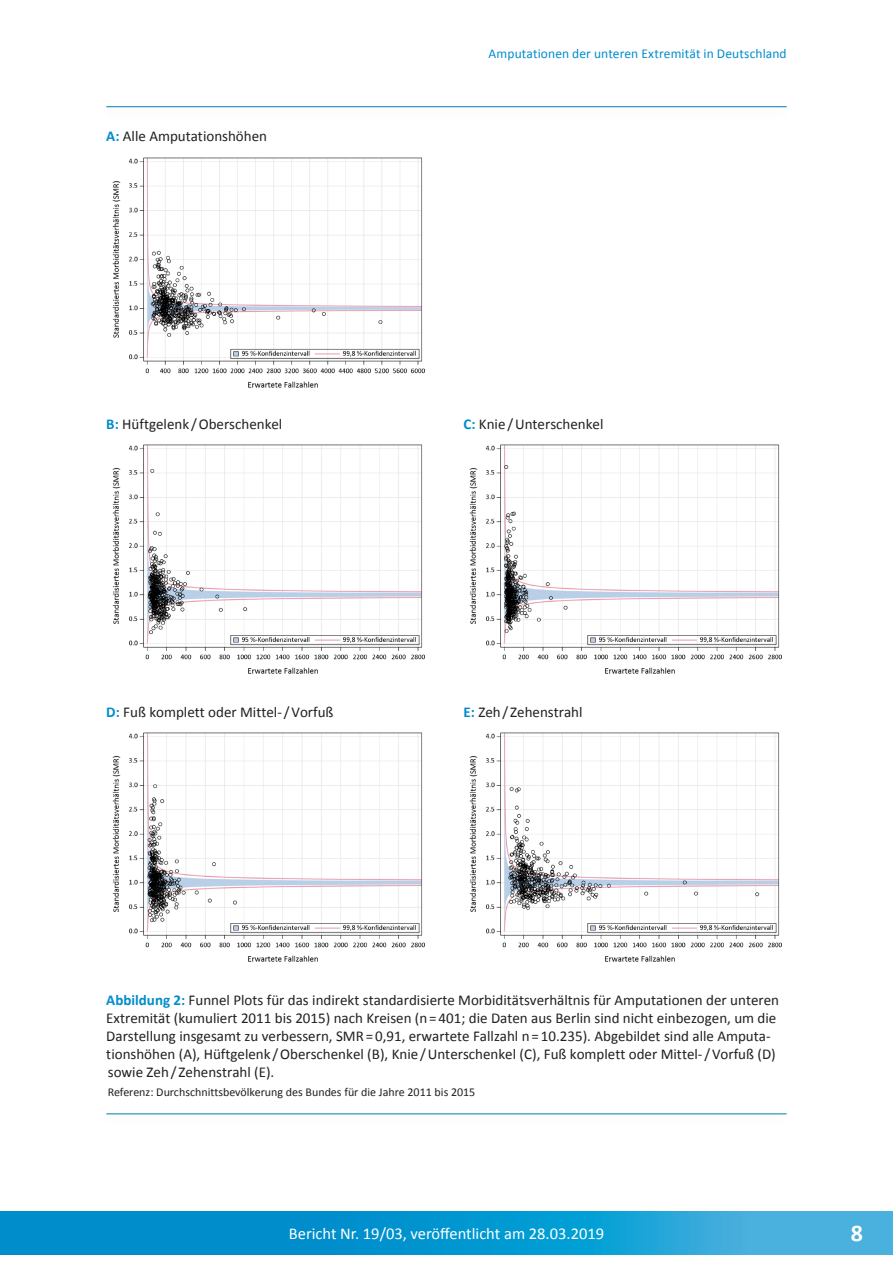
<style>
.page{position:relative;width:893px;height:1263px;background:#fff}
.page>*{position:absolute;margin:0;border:0;box-sizing:border-box;transform-origin:0 0}
.t1{font:700 24px "Calibri";color:#fff}
.t2{font:16.5px "Calibri";color:#fff}
.Abbildungsunterschri{font:15px/18px "Calibri";color:#231f20}
.t3{font:13.5px "Calibri";letter-spacing:.005em;color:#008dcb}
.Zusatztext_Schrift_8{font:12px "Calibri";color:#231f20}
.s1{font-weight:700;color:#008dcb}
</style>
<div class="page">
<div style="left:98px;top:1109px;width:696px;height:18px;background:#231f20;opacity:.2"></div>
<hr style="left:106px;top:1113px;width:681px;height:1px;background:#007cb2">
<img style="left:469px;top:732px;width:313px;height:230px">
<img style="left:112px;top:732px;width:313px;height:230px">
<img style="left:469px;top:444px;width:313px;height:230px">
<img style="left:112px;top:444px;width:313px;height:230px">
<img style="left:112px;top:157px;width:313px;height:231px">
<div style="left:98px;top:102px;width:696px;height:18px;background:#231f20;opacity:.2"></div>
<hr style="left:106px;top:106px;width:681px;height:1px;background:#007cb2">
<svg style="left:0;top:1212px;width:893px;height:42px;background:#129ad2"></svg>
<p class="Abbildungsunterschri" style="left:106px;top:127px;width:162px"><span class="s1">A:</span> Alle Amputationshöhen</p>
<p class="Abbildungsunterschri" style="left:106px;top:415px;width:178px"><span class="s1">B:</span> Hüftgelenk / Oberschenkel</p>
<p class="t3" style="left:489px;top:45px;width:299px">Amputationen der unteren Extremität in Deutschland</p>
<p class="Abbildungsunterschri" style="left:463px;top:415px;width:141px"><span class="s1">C:</span> Knie / Unterschenkel</p>
<p class="Abbildungsunterschri" style="left:106px;top:703px;width:229px"><span class="s1">D:</span> Fuß komplett oder Mittel- / Vorfuß</p>
<p class="Abbildungsunterschri" style="left:463px;top:703px;width:121px"><span class="s1">E:</span> Zeh / Zehenstrahl</p>
<p class="Abbildungsunterschri" style="left:106px;top:991px;width:674px"><span class="s1">Abbildung 2:</span> Funnel Plots für das indirekt standardisierte Morbiditätsverhältnis für Amputationen der unteren Extremität (kumuliert 2011 bis 2015) nach Kreisen (n = 401; die Daten aus Berlin sind nicht einbezogen, um die Darstellung insgesamt zu verbessern, SMR = 0,91, erwartete Fallzahl n = 10.235). Abgebildet sind alle Amputa&shy;tionshöhen (A), Hüftgelenk / Oberschenkel (B), Knie / Unterschenkel (C), Fuß komplett oder Mittel- / Vorfuß (D) sowie Zeh / Zehenstrahl (E).</p>
<p class="Zusatztext_Schrift_8" style="left:108px;top:1084px;width:369px">Referenz: Durchschnittsbevölkerung des Bundes für die Jahre 2011 bis 2015</p>
<p class="t2" style="left:289px;top:1223px;width:317px">Bericht Nr. 19/03, veröffentlicht am 28.03.2019</p>
<h1 class="t1" style="left:851px;top:1218px;width:14px">8</h1>
</div>
